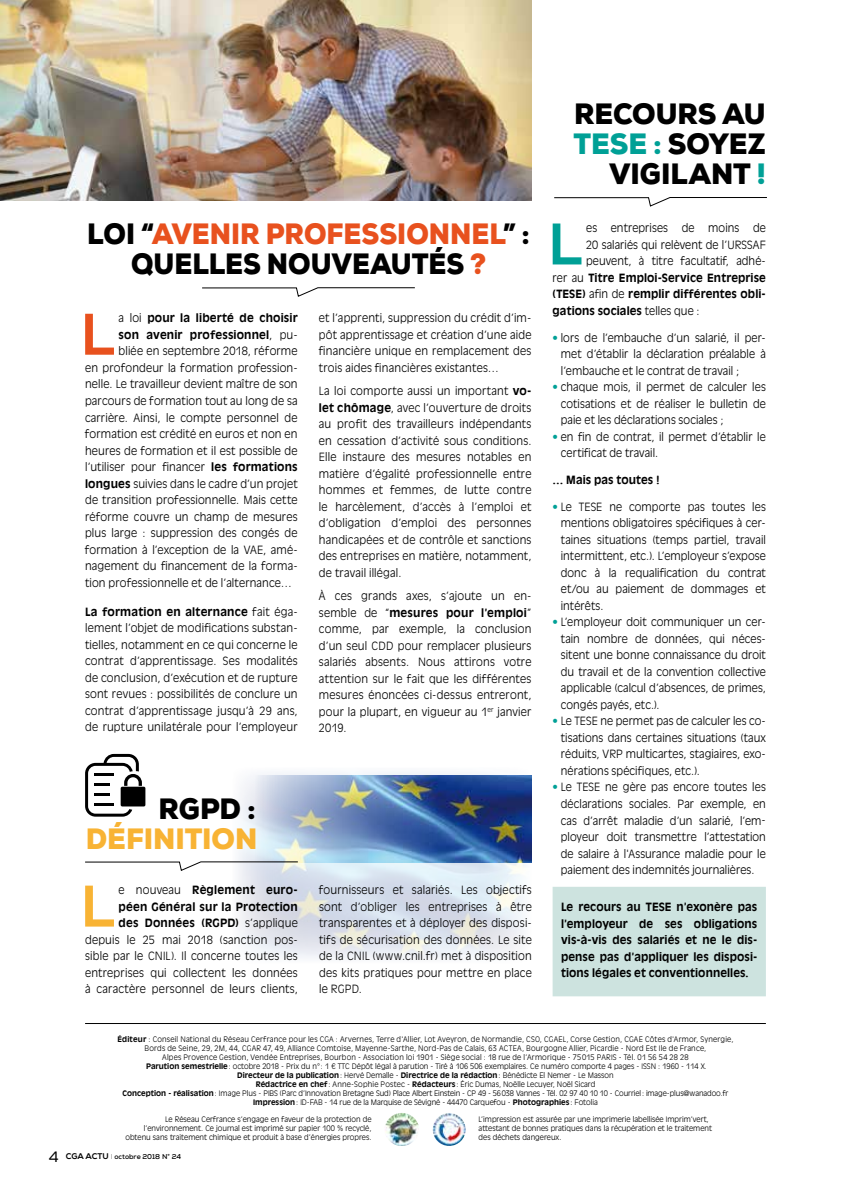
<style>
.page{position:relative;width:851px;height:1191px;background:#fff}
.page>*{position:absolute;margin:0;border:0;box-sizing:border-box;transform-origin:0 0}
.t1{font:58.5px "Nexa X Bold";color:#e8511e}
.t2{font:58.5px "Nexa X Bold";color:#00a096}
.t3{font:58.5px "Nexa X Bold";color:#f8b334}
.t4{font:900 28.5px/30px "Nexa";color:#000;text-align:center;scale:.91 1}
.t5{font:900 28.5px/30px "Nexa";color:#000;text-align:right;scale:.95 1}
.t6{font:900 28.5px "Nexa";color:#f8b334;scale:.95 1}
.t7{font:300 11.25px/16.5px "Antique Olive Std";letter-spacing:.015em;color:#000;text-align:justify}
.t8{font:700 11.25px/16.5px "Antique Olive Std";letter-spacing:.01em;color:#000;text-align:justify}
.t9{font:300 7.5px/9px "Antique Olive Std";letter-spacing:.02em;color:#000;text-align:center}
.t10{font:300 7.5px/9px "Antique Olive Std";color:#000;text-align:right}
.t11{font:700 7.05px "Nexa";color:#000}
.s1{color:#e8511e}
.s2{font-weight:300}
.s3{font-weight:700}
.s4{color:#00a096}
.s5{font-weight:400;font-size:15px}
.s6{font-family:"Nexa X Bold";font-weight:400;font-size:8.25px}
.s7{font-weight:100}
</style>
<div class="page">
<img style="left:238px;top:771px;width:293px;height:187px">
<img style="left:249px;top:775px;width:282px;height:87px">
<img style="left:0;top:0;width:531px;height:200px">
<hr style="left:85px;top:1023px;width:680px;height:1px;background:#000">
<img style="left:385px;top:1114px;width:33px;height:31px">
<div style="left:381px;top:1110px;width:41px;height:39px;border:3px solid #fff;border-radius:50%"></div>
<img style="left:431px;top:1111px;width:36px;height:36px;border-radius:18px">
<div style="left:429px;top:1110px;width:39px;height:39px;border:3px solid #fff;border-radius:50%"></div>
<div style="left:552px;top:886px;width:213px;height:110px;background:#cde3df"></div>
<svg style="left:202px;top:287px;width:213px;height:10px"></svg>
<svg style="left:554px;top:197px;width:213px;height:10px"></svg>
<svg style="left:85px;top:861px;width:213px;height:10px"></svg>
<svg style="left:85px;top:754px;width:57px;height:62px"></svg>
<div style="left:121px;top:786px;width:24px;height:20px;background:#000;border-radius:2px"></div>
<h2 class="t4" style="left:87px;top:219px;width:488px">LOI “<span class="s1">AVENIR PROFESSIONNEL</span>” :<br>QUELLES NOUVEAUTÉS <span class="s1">?</span></h2>
<p class="t8" style="left:119px;top:310px;width:180px"><span class="s2">a loi</span> pour la liberté de choisir</p>
<p class="t8" style="left:119px;top:326px;width:180px">son avenir professionnel<span class="s2">, pu-</span></p>
<p class="t7" style="left:119px;top:343px;width:180px">bliée en septembre 2018, réforme</p>
<p class="t7" style="left:85px;top:360px;width:214px">en profondeur la formation profession-</p>
<p class="t7" style="left:85px;top:376px;width:214px">nelle. Le travailleur devient maître de son</p>
<p class="t7" style="left:85px;top:393px;width:214px">parcours de formation tout au long de sa</p>
<p class="t7" style="left:85px;top:409px;width:214px">carrière. Ainsi, le compte personnel de</p>
<p class="t7" style="left:85px;top:426px;width:214px">formation est crédité en euros et non en</p>
<p class="t7" style="left:85px;top:442px;width:214px">heures de formation et il est possible de</p>
<p class="t7" style="left:85px;top:459px;width:214px">l’utiliser pour financer <span class="s3">les formations</span></p>
<p class="t7" style="left:85px;top:475px;width:214px"><span class="s3">longues</span> suivies dans le cadre d’un projet</p>
<p class="t7" style="left:85px;top:492px;width:214px">de transition professionnelle. Mais cette</p>
<p class="t7" style="left:85px;top:508px;width:214px">réforme couvre un champ de mesures</p>
<p class="t7" style="left:85px;top:525px;width:214px">plus large : suppression des congés de</p>
<p class="t7" style="left:85px;top:541px;width:214px">formation à l’exception de la VAE, amé-</p>
<p class="t7" style="left:85px;top:558px;width:214px">nagement du financement de la forma-</p>
<p class="t7" style="left:85px;top:574px;width:208px">tion professionnelle et de l’alternance…</p>
<p class="t7" style="left:85px;top:603px;width:214px"><span class="s3">La formation en alternance</span> fait éga&shy;lement l’objet de modifications substan&shy;tielles, notamment en ce qui concerne le contrat d’apprentissage. Ses modalités de conclusion, d’exécution et de rupture sont revues : possibilités de conclure un contrat d’apprentissage jusqu’à 29 ans, de rupture unilatérale pour l’employeur</p>
<h1 class="t1" style="left:80px;top:299px;width:36px">L</h1>
<p class="t7" style="left:319px;top:310px;width:214px">et l’apprenti, suppression du crédit d’im&shy;pôt apprentissage et création d’une aide financière unique en remplacement des trois aides financières existantes…</p>
<p class="t7" style="left:319px;top:383px;width:214px">La loi comporte aussi un important <span class="s3">vo&shy;let chômage</span>, avec l’ouverture de droits au profit des travailleurs indépendants en cessation d’activité sous conditions.<br>Elle instaure des mesures notables en matière d’égalité professionnelle entre hommes et femmes, de lutte contre le harcèlement, d’accès à l’emploi et d’obligation d’emploi des personnes handicapées et de contrôle et sanctions des entreprises en matière, notamment, de travail illégal.</p>
<p class="t7" style="left:319px;top:588px;width:214px">À ces grands axes, s’ajoute un en&shy;semble de “<span class="s3">mesures pour l’emploi</span>” comme, par exemple, la conclusion d’un seul CDD pour remplacer plusieurs salariés absents. Nous attirons votre attention sur le fait que les différentes mesures énoncées ci-dessus entreront, pour la plupart, en vigueur au 1<sup>er</sup> janvier 2019.</p>
<h2 class="t5" style="left:158px;top:794px;width:104px">RGPD :</h2>
<h2 class="t6" style="left:86px;top:820px;width:182px">DÉFINITION</h2>
<p class="t7" style="left:85px;top:882px;width:214px;text-align:right">e nouveau <span class="s3">Règlement euro-<br>péen Général sur la Protection<br>des Données (RGPD)</span> s’applique depuis le 25 mai 2018 (sanction pos&shy;sible par le CNIL). Il concerne toutes les entreprises qui collectent les données à caractère personnel de leurs clients,</p>
<p class="t7" style="left:319px;top:882px;width:214px">fournisseurs et salariés. Les objectifs sont d’obliger les entreprises à être transparentes et à déployer des disposi&shy;tifs de sécurisation des données. Le site de la CNIL (www.cnil.fr) met à disposition des kits pratiques pour mettre en place le RGPD.</p>
<h1 class="t3" style="left:80px;top:870px;width:36px">L</h1>
<h2 class="t5" style="left:573px;top:99px;width:204px">RECOURS AU<br><span class="s4">TESE :</span> SOYEZ<br>VIGILANT <span class="s4">!</span></h2>
<p class="t7" style="left:586px;top:220px;width:181px">es entreprises de moins de</p>
<p class="t7" style="left:586px;top:236px;width:181px">20 salariés qui relèvent de l’URSSAF</p>
<p class="t7" style="left:586px;top:253px;width:181px">peuvent, à titre facultatif, adhé-</p>
<p class="t8" style="left:552px;top:269px;width:215px"><span class="s2">rer au</span> Titre Emploi-Service Entreprise</p>
<p class="t8" style="left:552px;top:286px;width:215px">(TESE) <span class="s2">afin de</span> remplir différentes obli-</p>
<p class="t8" style="left:552px;top:302px;width:148px">gations sociales <span class="s2">telles que :</span></p>
<p class="t7" style="left:560px;top:330px;width:206px;text-indent:-8px"><span class="s4">•</span> lors de l’embauche d’un salarié, il per&shy;met d’établir la déclaration préalable à l’embauche et le contrat de travail ;</p>
<p class="t7" style="left:560px;top:379px;width:206px;text-indent:-8px"><span class="s4">•</span> chaque mois, il permet de calculer les cotisations et de réaliser le bulletin de paie et les déclarations sociales ;</p>
<p class="t7" style="left:560px;top:429px;width:206px;text-indent:-8px"><span class="s4">•</span> en fin de contrat, il permet d’établir le certificat de travail.</p>
<p class="t8" style="left:552px;top:472px;width:108px">… Mais pas toutes !</p>
<p class="t7" style="left:560px;top:498px;width:206px;text-indent:-8px"><span class="s4">•</span> Le TESE ne comporte pas toutes les mentions obligatoires spécifiques à cer&shy;taines situations (temps partiel, travail intermittent, etc.). L’employeur s’expose donc à la requalification du contrat et/ou au paiement de dommages et intérêts.</p>
<p class="t7" style="left:560px;top:614px;width:206px;text-indent:-8px"><span class="s4">•</span> L’employeur doit communiquer un cer&shy;tain nombre de données, qui néces&shy;sitent une bonne connaissance du droit du travail et de la convention collective applicable (calcul d’absences, de primes, congés payés, etc.).</p>
<p class="t7" style="left:560px;top:713px;width:206px;text-indent:-8px"><span class="s4">•</span> Le TESE ne permet pas de calculer les co&shy;tisations dans certaines situations (taux réduits, VRP multicartes, stagiaires, exo&shy;nérations spécifiques, etc.).</p>
<p class="t7" style="left:560px;top:779px;width:206px;text-indent:-8px"><span class="s4">•</span> Le TESE ne gère pas encore toutes les déclarations sociales. Par exemple, en cas d’arrêt maladie d’un salarié, l’em&shy;ployeur doit transmettre l’attestation de salaire à l'Assurance maladie pour le paiement des indemnités journalières.</p>
<p class="t8" style="left:561px;top:899px;width:198px">Le recours au TESE n’exonère pas l’employeur de ses obligations vis-à-vis des salariés et ne le dis&shy;pense pas d’appliquer les disposi&shy;tions légales et conventionnelles.</p>
<h1 class="t2" style="left:547px;top:208px;width:36px">L</h1>
<p class="t9" style="left:117px;top:1034px;width:617px"><span class="s3">Éditeur</span> : Conseil National du Réseau Cerfrance pour les CGA : Arvernes, Terre d'Allier, Lot Aveyron, de Normandie, CSO, CGAEL, Corse Gestion, CGAE Côtes d'Armor, Synergie, Bords de Seine, 29, 2M, 44, CGAR 47, 49, Alliance Comtoise, Mayenne-Sarthe, Nord-Pas de Calais, 63 ACTEA, Bourgogne Allier, Picardie - Nord Est Ile de France,<br>Alpes Provence Gestion, Vendée Entreprises, Bourbon - Association loi 1901 - Siège social : 18 rue de l’Armorique - 75015 PARIS - Tél. 01 56 54 28 28<br><span class="s3">Parution semestrielle</span>: octobre 2018 - Prix du n° : 1 € TTC Dépôt légal à parution - Tiré à 106 506 exemplaires. Ce numéro comporte 4 pages - ISSN : 1960 - 114 X.<br><span class="s3">Directeur de la publication</span>: Hervé Demalle - <span class="s3">Directrice de la rédaction</span>: Bénédicte El Nemer - Le Masson<br><span class="s3">Rédactrice en chef</span> : Anne-Sophie Postec - <span class="s3">Rédacteurs</span> : Éric Dumas, Noëlle Lecuyer, Noël Sicard<br><span class="s3">Conception - réalisation</span>: Image Plus - PIBS (Parc d’Innovation Bretagne Sud) Place Albert Einstein - CP 49 - 56038 Vannes - Tél. 02 97 40 10 10 - Courriel: image-plus@wanadoo.fr <span class="s3">Impression</span>: ID-FAB - 14 rue de la Marquise de Sévigné - 44470 Carquefou - <span class="s3">Photographies</span>: Fotolia</p>
<p class="t10" style="left:125px;top:1114px;width:247px">Le Réseau Cerfrance s’engage en faveur de la protection de l’environnement. Ce journal est imprimé sur papier 100 % recyclé, obtenu sans traitement chimique et produit à base d’énergies propres.</p>
<p class="t10" style="left:478px;top:1114px;width:235px;text-align:left">L’impression est assurée par une imprimerie labellisée Imprim’vert, attestant de bonnes pratiques dans la récupération et le traitement des déchets dangereux.</p>
<p class="t11" style="left:49px;top:1152px;width:134px"><span class="s5">4</span> <span class="s6">CGA ACTU</span> <span class="s7">I</span> octobre 2018 N° 24</p>
</div>
